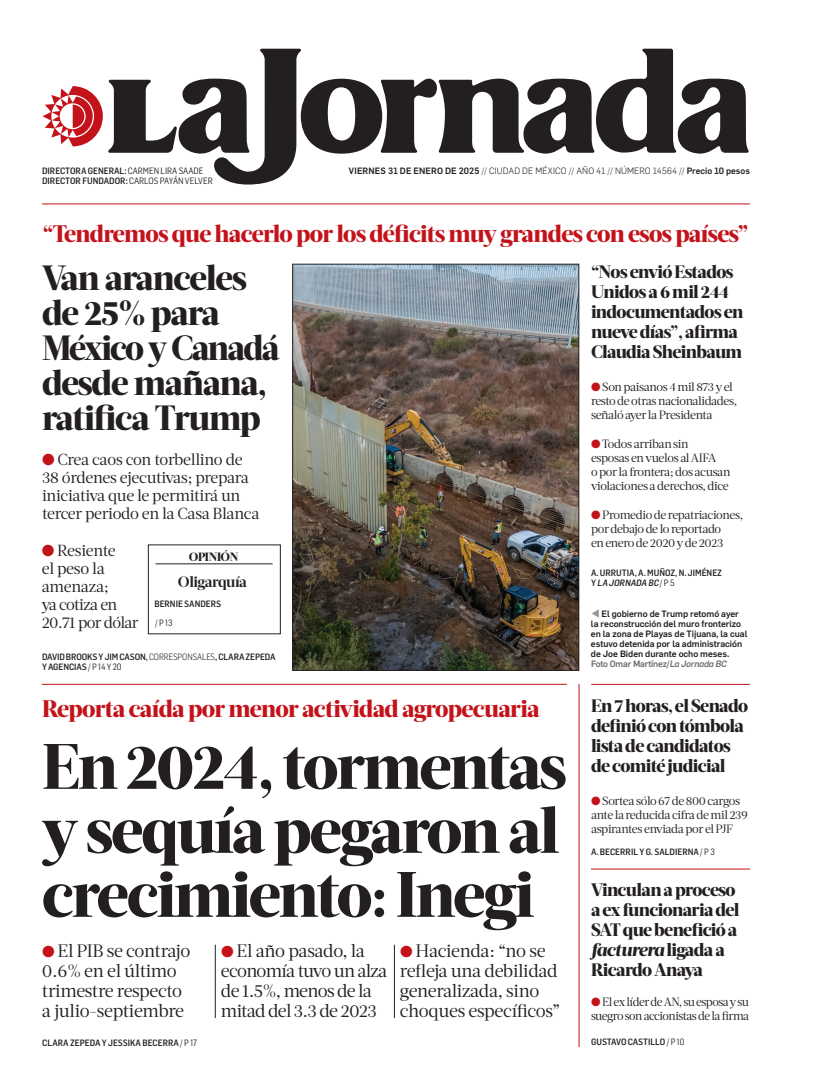
<style>
.page{position:relative;width:822px;height:1089px;background:#fff}
.page>*{position:absolute;margin:0;border:0;box-sizing:border-box;transform-origin:0 0}
.t1{font:800 64px/64px "Acta Headline";letter-spacing:-.035em;color:#231f20}
.t2{font:800 35px/35px "Acta Headline";letter-spacing:-.035em;color:#231f20}
.t3{font:800 24px "Acta Headline";letter-spacing:-.03em;color:#c4121a}
.t4{font:800 18px/20px "Acta Headline";letter-spacing:-.035em;color:#231f20}
.t5{font:18px/20px "Acta Deck";letter-spacing:-.025em;color:#231f20}
.t6{font:16px/18px "Acta Deck";letter-spacing:-.025em;color:#231f20}
.t7{font:700 15px "Acta Headline";letter-spacing:-.035em;color:#231f20}
.t8{font:12px/14px "Acta Deck";letter-spacing:-.03em;color:#231f20}
.t9{font:800 12px "Acta Headline";letter-spacing:-.04em;color:#231f20}
.t10{font:500 9px/10px "Flama Semicond";color:#231f20}
.t11{font:500 9px/10px "Flama";letter-spacing:-.005em;color:#231f20}
.t12{font:300 9px "Flama";letter-spacing:.01em;color:#231f20}
.t13{font:9px "Flama Semicond";color:#231f20}
.s1{font-weight:400}
.s2{font-weight:500}
.s3{color:#c4121a}
.s4{font-style:italic}
.s5{color:#939598}
.s6{color:#6c6d70}
.s7{font-style:italic;color:#6c6d70}
.s8{font-weight:300}
</style>
<div class="page">
<svg style="left:43px;top:49px;width:706px;height:136px"></svg>
<hr style="left:42px;top:203px;width:708px;height:1px;background:#c4121a">
<hr style="left:591px;top:684px;width:159px;height:1px;background:#c4121a">
<hr style="left:591px;top:869px;width:159px;height:1px;background:#c4121a">
<hr style="left:42px;top:684px;width:525px;height:1px;background:#c4121a">
<hr style="left:579px;top:684px;width:1px;height:363px;background:#c4121a">
<img style="left:294px;top:266px;width:283px;height:403px">
<div style="left:292px;top:264px;width:287px;height:407px;border:1px solid #231f20"></div>
<hr style="left:215px;top:945px;width:1px;height:73px;background:#231f20">
<hr style="left:394px;top:945px;width:1px;height:73px;background:#231f20">
<div style="left:148px;top:545px;width:133px;height:89px;border:1px solid #231f20"></div>
<hr style="left:156px;top:564px;width:117px;height:1px;background:#231f20">
<p class="t10" style="left:42px;top:166px;width:163px">DIRECTORA GENERAL: <span class="s1">CARMEN LIRA SAADE</span></p>
<p class="t11" style="left:349px;top:165px;width:72px">VIERNes 31 de ener</p>
<p class="t12" style="left:437px;top:164px;width:314px"><span class="s2">o de 2025</span> // CIUDAD DE MÉXICO // AÑO 41 // NÚM ERO 14564 // <span class="s2">Precio 10 pesos</span></p>
<p class="t10" style="left:42px;top:176px;width:172px">DIRECTOR FUNDADOR: <span class="s1">CARLOS PAYÁN VELVER</span></p>
<h3 class="t3" style="left:42px;top:219px;width:708px">“Tendremos que hacerlo por los déficits muy grandes con esos países”</h3>
<h2 class="t2" style="left:42px;top:260px;width:239px">Van aranceles de 25% para<br>México y Canadá desde mañana, ratifica Trump</h2>
<h3 class="t4" style="left:591px;top:262px;width:154px">“Nos envió Estados<br>Unidos a 6 mil 244 indocumentados en nueve días”, afirma<br>Claudia Sheinbaum</h3>
<p class="t8" style="left:591px;top:380px;width:148px"><span class="s3">●</span> Son paisanos 4 mil 873 y el resto de otras nacionalidades, señaló ayer la Presidenta</p>
<p class="t8" style="left:591px;top:437px;width:141px"><span class="s3">●</span> Todos arriban sin<br>esposas en vuelos al AIFA<br>o por la frontera; dos acusan violaciones a derechos, dice</p>
<p class="t8" style="left:591px;top:508px;width:154px"><span class="s3">●</span> Promedio de repatriaciones, por debajo de lo reportado<br>en enero de 2020 y de 2023</p>
<h3 class="t6" style="left:42px;top:451px;width:219px"><span class="s3">●</span> Crea caos con torbellino de<br>38 órdenes ejecutivas; prepara iniciativa que le permitirá un tercer periodo en la Casa Blanca</h3>
<h3 class="t6" style="left:42px;top:542px;width:98px"><span class="s3">●</span> Resiente<br>el peso la amenaza;<br>ya cotiza en<br>20.71 por dólar</h3>
<p class="t9" style="left:189px;top:549px;width:51px">OPINIÓN</p>
<p class="t7" style="left:178px;top:573px;width:71px">Oligarquía</p>
<p class="t10" style="left:154px;top:598px;width:68px">BERNIE SANDERS</p>
<p class="t10" style="left:591px;top:568px;width:133px">A. URRUTIA, A. MUÑOZ, N. JIMÉNEZ<br>Y <span class="s4">LA JORNADA BC</span> <span class="s1">/ P 5</span></p>
<p class="t11" style="left:591px;top:608px;width:158px"><span class="s5">▼</span> El gobierno de Trump retomó ayer la reconstrucción del muro fronterizo en la zona de Playas de Tijuana, la cual estuvo detenida por la administración de Joe Biden durante ocho meses.<br><span class="s6">Foto Omar Martínez/</span><span class="s7">La Jornada BC</span></p>
<p class="t13" style="left:155px;top:617px;width:19px">/ P 13</p>
<p class="t10" style="left:42px;top:651px;width:235px">DAVID BROOKS Y JIM CASON, <span class="s8">CORRESPONSALES</span>, CLARA ZEPEDA<br>Y AGENCIAS <span class="s1">/ P 14 Y 20</span></p>
<h3 class="t3" style="left:42px;top:694px;width:499px">Reporta caída por menor actividad agropecuaria</h3>
<h1 class="t1" style="left:42px;top:735px;width:526px">En 2024, tormentas y sequía pegaron al crecimiento: Inegi</h1>
<h3 class="t5" style="left:42px;top:941px;width:150px"><span class="s3">●</span> El PIB se contrajo<br>0.6% en el último trimestre respecto a julio-septiembre</h3>
<h3 class="t5" style="left:221px;top:941px;width:168px"><span class="s3">●</span> El año pasado, la economía tuvo un alza de 1.5%, menos de la mitad del 3.3 de 2023</h3>
<h3 class="t5" style="left:400px;top:941px;width:162px"><span class="s3">●</span> Hacienda: “no se refleja una debilidad generalizada, sino choques específicos”</h3>
<h3 class="t4" style="left:591px;top:696px;width:159px">En 7 horas, el Senado definió con tómbola lista de candidatos de comité judicial</h3>
<p class="t8" style="left:591px;top:794px;width:159px"><span class="s3">●</span> Sortea sólo 67 de 800 cargos ante la reducida cifra de mil 239 aspirantes enviada por el PJF</p>
<p class="t10" style="left:591px;top:846px;width:126px">A. BECERRIL Y G. SALDIERNA <span class="s1">/ P 3</span></p>
<h3 class="t4" style="left:591px;top:880px;width:150px">Vinculan a proceso a ex funcionaria del<br>SAT que benefició a <span class="s4">facturera</span> ligada a<br>Ricardo Anaya</h3>
<p class="t8" style="left:591px;top:995px;width:160px"><span class="s3">●</span> El ex líder de AN, su esposa y su suegro son accionistas de la firma</p>
<p class="t10" style="left:42px;top:1037px;width:156px">CLARA ZEPEDA Y JESSIKA BECERRA <span class="s1">/ P 17</span></p>
<p class="t10" style="left:591px;top:1037px;width:95px">GUSTAVO CASTILLO <span class="s1">/ P 10</span></p>
</div>
